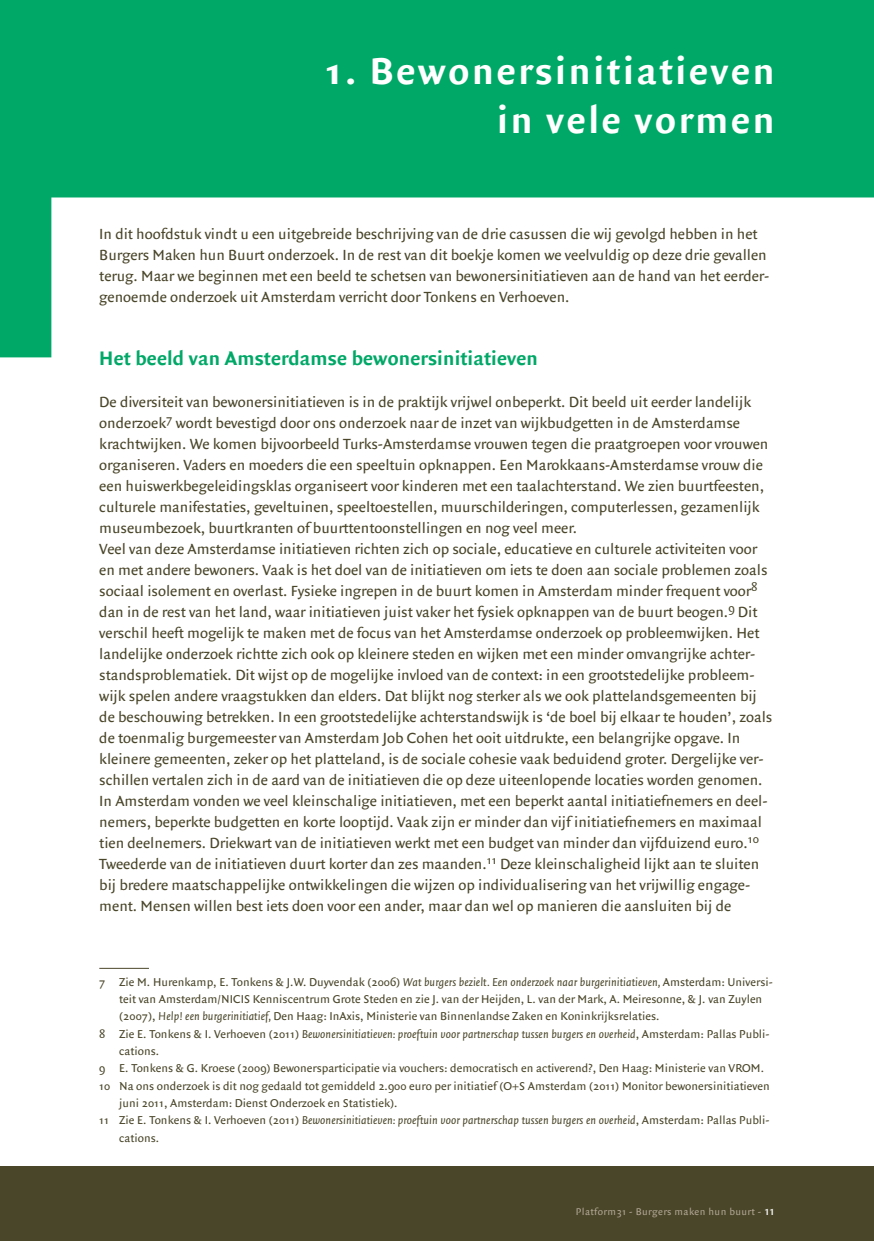
<style>
.page{position:relative;width:874px;height:1241px;background:#fff}
.page>*{position:absolute;margin:0;border:0;box-sizing:border-box;transform-origin:0 0}
.t1{font:700 40.25px/48.3px "Quadraat Sans";letter-spacing:.07em;color:#fff;text-align:right}
.t2{font:700 21px "Quadraat Sans";letter-spacing:.01em;color:#00a867}
.t3{font:15.75px/21px "Quadraat Sans";color:#4a462a}
.t4{font:12.25px "Quadraat Sans";letter-spacing:.005em;color:#4a462a}
.t5{font:italic 12.25px "Quadraat Sans";letter-spacing:.005em;color:#4a462a}
.t6{font:10.5px "Quadraat Sans";letter-spacing:.04em;color:#b1a693}
.s1{font-style:italic}
.s2{font-style:normal}
.s3{font-size:13.12px;color:#fff}
</style>
<div class="page">
<svg style="left:0;top:0;width:873px;height:357px;fill:#00a867"></svg>
<div style="left:0;top:1166px;width:873px;height:74px;background:#4a462a"></div>
<hr style="left:99px;top:967px;width:50px;height:1px;background:#4a462a">
<h1 class="t1" style="left:326px;top:47px;width:450px">1. Bewonersinitiatieven in vele vormen</h1>
<p class="t3" style="left:99px;top:223px;width:671px">In dit hoofdstuk vindt u een uitgebreide beschrijving van de drie casussen die wij gevolgd hebben in het Burgers Maken hun Buurt onderzoek. In de rest van dit boekje komen we veelvuldig op deze drie gevallen terug. Maar we beginnen met een beeld te schetsen van bewonersinitiatieven aan de hand van het eerder&shy;genoemde onderzoek uit Amsterdam verricht door Tonkens en Verhoeven.</p>
<h2 class="t2" style="left:99px;top:346px;width:440px">Het beeld van Amsterdamse bewonersinitiatieven</h2>
<p class="t3" style="left:99px;top:391px;width:674px">De diversiteit van bewonersinitiatieven is in de praktijk vrijwel onbeperkt. Dit beeld uit eerder landelijk onderzoek<sup>7</sup> wordt bevestigd door ons onderzoek naar de inzet van wijkbudgetten in de Amsterdamse krachtwijken. We komen bijvoorbeeld Turks-Amsterdamse vrouwen tegen die praatgroepen voor vrouwen organiseren. Vaders en moeders die een speeltuin opknappen. Een Marokkaans-Amsterdamse vrouw die een huiswerkbegeleidingsklas organiseert voor kinderen met een taalachterstand. We zien buurtfeesten, culturele manifestaties, geveltuinen, speeltoestellen, muurschilderingen, computerlessen, gezamenlijk museumbezoek, buurtkranten of buurttentoonstellingen en nog veel meer.<br>Veel van deze Amsterdamse initiatieven richten zich op sociale, educatieve en culturele activiteiten voor en met andere bewoners. Vaak is het doel van de initiatieven om iets te doen aan sociale problemen zoals sociaal isolement en overlast. Fysieke ingrepen in de buurt komen in Amsterdam minder frequent voor<sup>8 </sup>dan in de rest van het land, waar initiatieven juist vaker het fysiek opknappen van de buurt beogen.<sup>9</sup> Dit verschil heeft mogelijk te maken met de focus van het Amsterdamse onderzoek op probleemwijken. Het landelijke onderzoek richtte zich ook op kleinere steden en wijken met een minder omvangrijke achter&shy;standsproblematiek. Dit wijst op de mogelijke invloed van de context: in een grootstedelijke probleem&shy;wijk spelen andere vraagstukken dan elders. Dat blijkt nog sterker als we ook plattelandsgemeenten bij de beschouwing betrekken. In een grootstedelijke achterstandswijk is ‘de boel bij elkaar te houden’, zoals de toenmalig burgemeester van Amsterdam Job Cohen het ooit uitdrukte, een belangrijke opgave. In kleinere gemeenten, zeker op het platteland, is de sociale cohesie vaak beduidend groter. Dergelijke ver&shy;schillen vertalen zich in de aard van de initiatieven die op deze uiteenlopende locaties worden genomen.<br>In Amsterdam vonden we veel kleinschalige initiatieven, met een beperkt aantal initiatiefnemers en deel&shy;nemers, beperkte budgetten en korte looptijd. Vaak zijn er minder dan vijf initiatiefnemers en maximaal tien deelnemers. Driekwart van de initiatieven werkt met een budget van minder dan vijfduizend euro.<sup>10<br></sup>Tweederde van de initiatieven duurt korter dan zes maanden.<sup>11</sup> Deze kleinschaligheid lijkt aan te sluiten bij bredere maatschappelijke ontwikkelingen die wijzen op individualisering van het vrijwillig engage&shy;ment. Mensen willen best iets doen voor een ander, maar dan wel op manieren die aansluiten bij de</p>
<p class="t4" style="left:99px;top:974px;width:674px">7 Zie M. Hurenkamp, E. Tonkens &amp; J.W. Duyvendak (2006) <span class="s1">Wat burgers bezielt. Een onderzoek naar burgerinitiatieven,</span> Amsterdam: Universi-</p>
<p class="t4" style="left:119px;top:991px;width:644px">teit van Amsterdam/NICIS Kenniscentrum Grote Steden en zie J. van der Heijden, L. van der Mark, A. Meiresonne, &amp; J. van Zuylen</p>
<p class="t4" style="left:119px;top:1009px;width:541px">(2007), <span class="s1">Help! een burgerinitiatief,</span> Den Haag: InAxis, Ministerie van Binnenlandse Zaken en Koninkrijksrelaties.</p>
<p class="t5" style="left:99px;top:1027px;width:671px"><span class="s2">8 Zie E. Tonkens &amp; I. Verhoeven (2011)</span> Bewonersinitiatieven: proeftuin voor partnerschap tussen burgers en overheid<span class="s2">, Amsterdam: Pallas Publi-</span></p>
<p class="t4" style="left:119px;top:1043px;width:42px">cations.</p>
<p class="t4" style="left:99px;top:1061px;width:666px">9 E. Tonkens &amp; G. Kroese (2009) Bewonersparticipatie via vouchers: democratisch en activerend?, Den Haag: Ministerie van VROM.</p>
<p class="t4" style="left:99px;top:1078px;width:671px">10 Na ons onderzoek is dit nog gedaald tot gemiddeld 2.900 euro per initiatief (O+S Amsterdam (2011) Monitor bewonersinitiatieven</p>
<p class="t4" style="left:119px;top:1095px;width:280px">juni 2011, Amsterdam: Dienst Onderzoek en Statistiek).</p>
<p class="t5" style="left:99px;top:1113px;width:671px"><span class="s2">11 Zie E. Tonkens &amp; I. Verhoeven (2011)</span> Bewonersinitiatieven: proeftuin voor partnerschap tussen burgers en overheid<span class="s2">, Amsterdam: Pallas Publi-</span></p>
<p class="t4" style="left:119px;top:1130px;width:42px">cations.</p>
<p class="t6" style="left:575px;top:1205px;width:200px">Platform31 - Burgers maken hun buurt - <span class="s3">11</span></p>
</div>
